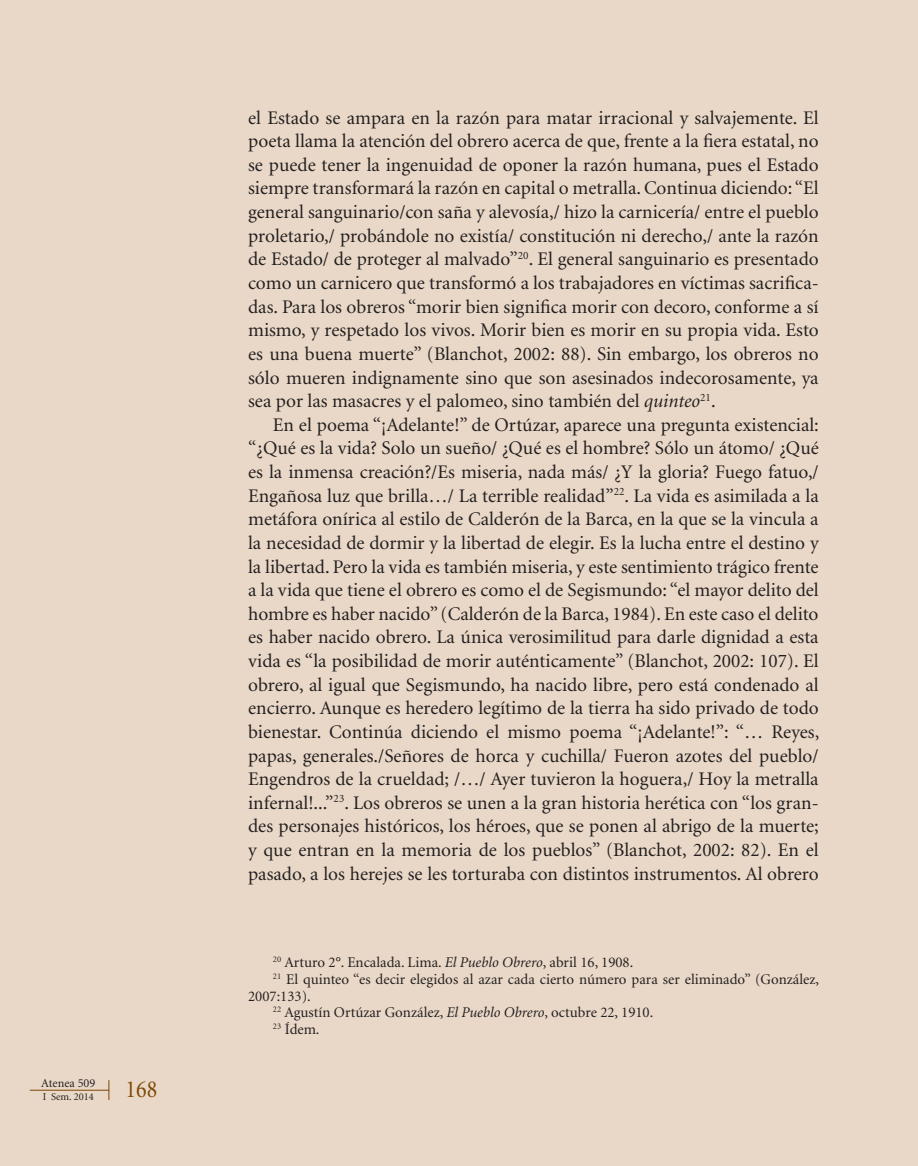
<style>
.page{position:relative;width:918px;height:1166px;background:#e9d8c7}
.page>*{position:absolute;margin:0;border:0;box-sizing:border-box;transform-origin:0 0}
.t1{font:24.5px "Minion";color:#7d4704;scale:.9 1}
.t2{font:19.25px/23.6px "Minion";color:#231f20;text-align:justify}
.Texto_nota_al_final{font:14.88px/16.6px "Minion";color:#231f20}
.t3{font:12.25px "Minion";color:#231f20}
.t4{font:10.5px "Minion";color:#231f20}
.s1{font-style:italic}
</style>
<div class="page">
<hr style="left:30px;top:1090px;width:79px;height:1px;background:#7d4704">
<svg style="left:109px;top:1080px;width:1px;height:20px"></svg>
<p class="t3" style="left:41px;top:1077px;width:56px">Atenea 509</p>
<p class="t4" style="left:43px;top:1091px;width:53px">I Sem. 2014</p>
<p class="t1" style="left:126px;top:1077px;width:37px">168</p>
<p class="t2" style="left:248px;top:106px;width:572px">el Estado se ampara en la razón para matar irracional y salvajemente. El poeta llama la atención del obrero acerca de que, frente a la fiera estatal, no se puede tener la ingenuidad de oponer la razón humana, pues el Estado siempre transformará la razón en capital o metralla. Continua diciendo: “El general sanguinario/con saña y alevosía,/ hizo la carnicería/ entre el pueblo proletario,/ probándole no existía/ constitución ni derecho,/ ante la razón de Estado/ de proteger al malvado”<sup>20</sup>. El general sanguinario es presentado como un carnicero que transformó a los trabajadores en víctimas sacrifica&shy;das. Para los obreros “morir bien significa morir con decoro, conforme a sí mismo, y respetado los vivos. Morir bien es morir en su propia vida. Esto es una buena muerte” (Blanchot, 2002: 88). Sin embargo, los obreros no sólo mueren indignamente sino que son asesinados indecorosamente, ya sea por las masacres y el palomeo, sino también del <span class="s1">quinteo</span><sup>21</sup>.</p>
<p class="t2" style="left:248px;top:413px;width:573px;text-indent:25px">En el poema “¡Adelante!” de Ortúzar, aparece una pregunta existencial: “¿Qué es la vida? Solo un sueño/ ¿Qué es el hombre? Sólo un átomo/ ¿Qué es la inmensa creación?/Es miseria, nada más/ ¿Y la gloria? Fuego fatuo,/ Engañosa luz que brilla…/ La terrible realidad”<sup>22</sup>. La vida es asimilada a la metáfora onírica al estilo de Calderón de la Barca, en la que se la vincula a la necesidad de dormir y la libertad de elegir. Es la lucha entre el destino y la libertad. Pero la vida es también miseria, y este sentimiento trágico frente a la vida que tiene el obrero es como el de Segismundo: “el mayor delito del hombre es haber nacido” (Calderón de la Barca, 1984). En este caso el delito es haber nacido obrero. La única verosimilitud para darle dignidad a esta vida es “la posibilidad de morir auténticamente” (Blanchot, 2002: 107). El obrero, al igual que Segismundo, ha nacido libre, pero está condenado al encierro. Aunque es heredero legítimo de la tierra ha sido privado de todo bienestar. Continúa diciendo el mismo poema “¡Adelante!”: “… Reyes, papas, generales./Señores de horca y cuchilla/ Fueron azotes del pueblo/ Engendros de la crueldad; /…/ Ayer tuvieron la hoguera,/ Hoy la metralla infernal!...”<sup>23</sup>. Los obreros se unen a la gran historia herética con “los gran&shy;des personajes históricos, los héroes, que se ponen al abrigo de la muerte; y que entran en la memoria de los pueblos” (Blanchot, 2002: 82). En el pasado, a los herejes se les torturaba con distintos instrumentos. Al obrero</p>
<p class="Texto_nota_al_final" style="left:273px;top:955px;width:362px"><sup>20</sup> Arturo 2°. Encalada. Lima. <span class="s1">El Pueblo Obrero</span>, abril 16, 1908.</p>
<p class="Texto_nota_al_final" style="left:248px;top:971px;width:572px;text-indent:25px"><sup>21</sup> El quinteo “es decir elegidos al azar cada cierto número para ser eliminado” (González,<br>2007:133).</p>
<p class="Texto_nota_al_final" style="left:273px;top:1004px;width:382px"><sup>22</sup> Agustín Ortúzar González, <span class="s1">El Pueblo Obrero</span>, octubre 22, 1910.</p>
<p class="Texto_nota_al_final" style="left:273px;top:1021px;width:48px"><sup>23</sup> Ídem.</p>
</div>
